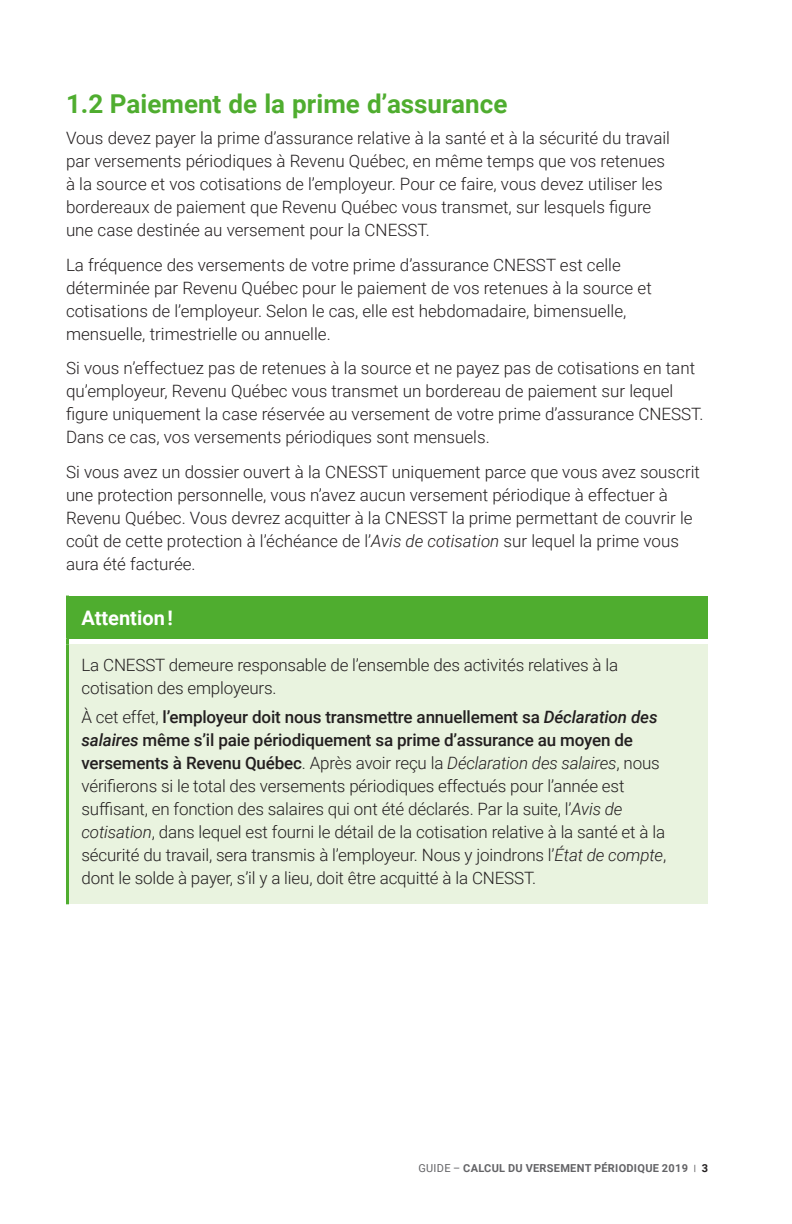
<style>
.page{position:relative;width:792px;height:1224px;background:#fff}
.page>*{position:absolute;margin:0;border:0;box-sizing:border-box;transform-origin:0 0}
._3-Sous-titre{font:700 26px "Roboto";color:#4fad2f}
.Premierement{font:700 20px "Roboto";color:#fff}
._3-Texte_courant{font:300 17px/23px "Roboto";color:#231f20}
._1-Texte_tableau{font:300 17px/23px "Roboto";letter-spacing:-.01em;color:#231f20}
.t1{font:700 11px "Roboto";letter-spacing:.025em;color:#636366}
.s1{font-style:italic}
.s2{font-weight:500}
.s3{font-weight:500;font-style:italic}
.s4{font-weight:400}
.s5{font-weight:900;font-size:8.6px}
.s6{color:#231f20}
</style>
<div class="page">
<div style="left:68px;top:596px;width:640px;height:43px;background:#4fad2f"></div>
<div style="left:68px;top:645px;width:640px;height:259px;background:#e9f3df"></div>
<hr style="left:66px;top:596px;width:3px;height:43px;background:#4fad2f">
<svg style="left:66px;top:639px;width:3px;height:6px"></svg>
<hr style="left:66px;top:645px;width:3px;height:259px;background:#4fad2f">
<p class="_3-Sous-titre" style="left:66px;top:86px;width:443px">1.2 Paiement de la prime d’assurance</p>
<p class="_3-Texte_courant" style="left:66px;top:126px;width:606px">Vous devez payer la prime d’assurance relative à la santé et à la sécurité du travail par versements périodiques à Revenu Québec, en même temps que vos retenues à la source et vos cotisations de l’employeur. Pour ce faire, vous devez utiliser les bordereaux de paiement que Revenu Québec vous transmet, sur lesquels figure une case destinée au versement pour la CNESST.</p>
<p class="_3-Texte_courant" style="left:66px;top:252px;width:587px">La fréquence des versements de votre prime d’assurance CNESST est celle déterminée par Revenu Québec pour le paiement de vos retenues à la source et cotisations de l’employeur. Selon le cas, elle est hebdomadaire, bimensuelle, mensuelle, trimestrielle ou annuelle.</p>
<p class="_3-Texte_courant" style="left:66px;top:356px;width:639px">Si vous n’effectuez pas de retenues à la source et ne payez pas de cotisations en tant qu’employeur, Revenu Québec vous transmet un bordereau de paiement sur lequel figure uniquement la case réservée au versement de votre prime d’assurance CNESST.<br>Dans ce cas, vos versements périodiques sont mensuels.</p>
<p class="_3-Texte_courant" style="left:66px;top:459px;width:635px">Si vous avez un dossier ouvert à la CNESST uniquement parce que vous avez souscrit une protection personnelle, vous n’avez aucun versement périodique à effectuer à Revenu Québec. Vous devrez acquitter à la CNESST la prime permettant de couvrir le coût de cette protection à l’échéance de l’<span class="s1">Avis de cotisation</span> sur lequel la prime vous aura été facturée.</p>
<p class="Premierement" style="left:82px;top:603px;width:93px">Attention !</p>
<p class="_1-Texte_tableau" style="left:82px;top:653px;width:538px">La CNESST demeure responsable de l’ensemble des activités relatives à la cotisation des employeurs.</p>
<p class="_1-Texte_tableau" style="left:82px;top:705px;width:586px">À cet effet, <span class="s2">l’employeur doit nous transmettre annuellement sa</span> <span class="s3">Déclaration des salaires</span> <span class="s2">même s’il paie périodiquement sa prime d’assurance au moyen de versements à Revenu Québec</span>. Après avoir reçu la <span class="s1">Déclaration des salaires</span>, nous vérifierons si le total des versements périodiques effectués pour l’année est suffisant, en fonction des salaires qui ont été déclarés. Par la suite, l’<span class="s1">Avis de cotisation</span>, dans lequel est fourni le détail de la cotisation relative à la santé et à la sécurité du travail, sera transmis à l’employeur. Nous y joindrons l’<span class="s1">État de compte</span>, dont le solde à payer, s’il y a lieu, doit être acquitté à la CNESST.</p>
<p class="t1" style="left:418px;top:1160px;width:291px"><span class="s4">GUIDE –</span> CALCUL DU VERSEMENT PÉRIODIQUE 2019 <span class="s5">|</span> <span class="s6">3</span></p>
</div>
